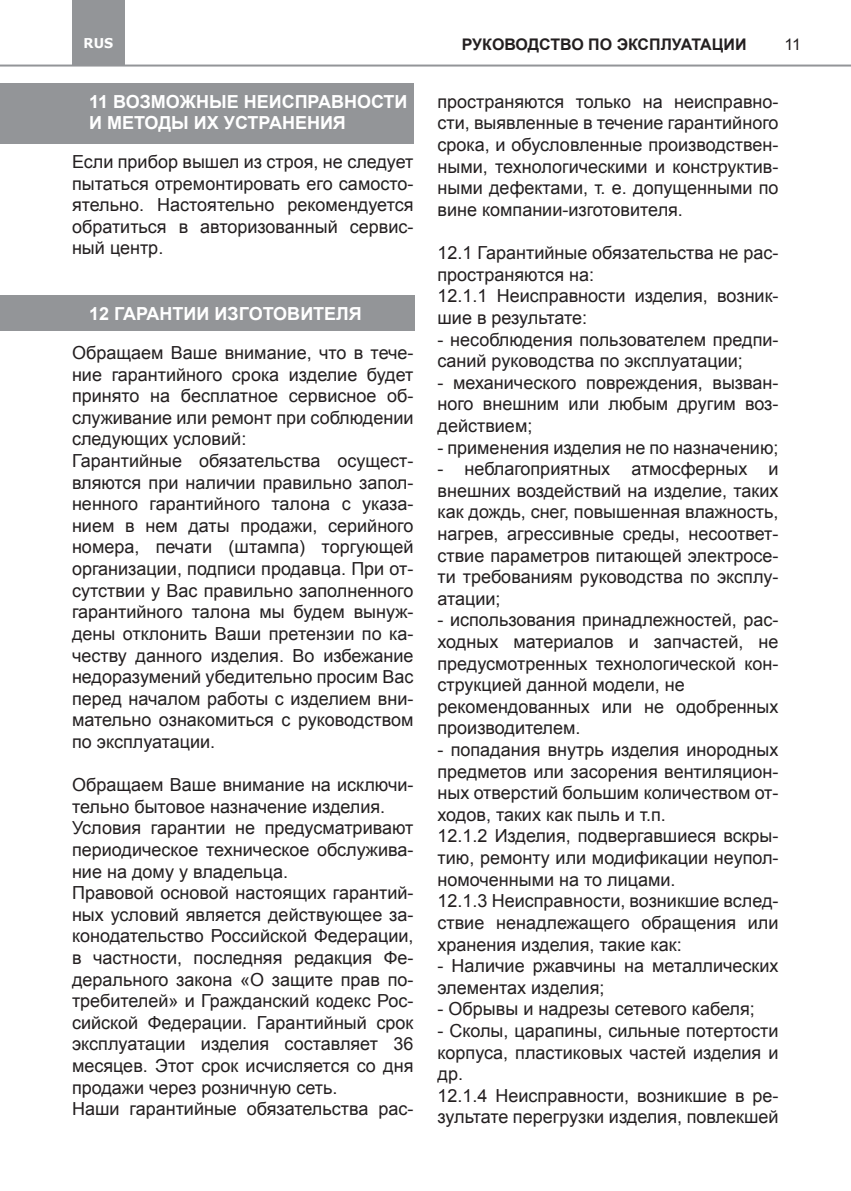
<style>
.page{position:relative;width:851px;height:1191px;background:#fff}
.page>*{position:absolute;margin:0;border:0;box-sizing:border-box;transform-origin:0 0}
.t1{font:18px/21.6px "Arial";color:#231f20}
.t2{font:700 18px/21.6px "Arial";color:#fff}
.t3{font:700 16px "Arial";color:#231f20}
.t4{font:16px "Arial";color:#231f20}
.t5{font:700 13.6px "Verdana";color:#fff;scale:.95 1}
</style>
<div class="page">
<div style="left:0;top:295px;width:414px;height:35px;background:#939598"></div>
<div style="left:1px;top:83px;width:413px;height:60px;background:#939598"></div>
<hr style="left:0;top:65px;width:850px;height:2px;background:#939598">
<div style="left:72px;top:0;width:53px;height:66px;background:#939598"></div>
<p class="t5" style="left:84px;top:34px;width:33px">RUS</p>
<p class="t3" style="left:461px;top:34px;width:286px">РУКОВОДСТВО ПО ЭКСПЛУАТАЦИИ</p>
<p class="t4" style="left:784px;top:34px;width:18px">11</p>
<p class="t2" style="left:89px;top:91px;width:320px">11 ВОЗМОЖНЫЕ НЕИСПРАВНОСТИ<br>И МЕТОДЫ ИХ УСТРАНЕНИЯ</p>
<p class="t1" style="left:72px;top:151px;width:343px;text-align:justify">Если прибор вышел из строя, не следует пытаться отремонтировать его самосто&shy;ятельно. Настоятельно рекомендуется обратиться в авторизованный сервис&shy;ный центр.</p>
<p class="t2" style="left:89px;top:304px;width:274px">12 ГАРАНТИИ ИЗГОТОВИТЕЛЯ</p>
<p class="t1" style="left:72px;top:342px;width:343px">Обращаем Ваше внимание, что в тече&shy;ние гарантийного срока изделие будет принято на бесплатное сервисное об&shy;служивание или ремонт при соблюдении следующих условий:<br>Гарантийные обязательства осущест&shy;вляются при наличии правильно запол&shy;ненного гарантийного талона с указа&shy;нием в нем даты продажи, серийного номера, печати (штампа) торгующей организации, подписи продавца. При от&shy;сутствии у Вас правильно заполненного гарантийного талона мы будем вынуж&shy;дены отклонить Ваши претензии по ка&shy;честву данного изделия. Во избежание недоразумений убедительно просим Вас перед началом работы с изделием вни&shy;мательно ознакомиться с руководством по эксплуатации.</p>
<p class="t1" style="left:72px;top:774px;width:343px">Обращаем Ваше внимание на исключи&shy;тельно бытовое назначение изделия.<br>Условия гарантии не предусматривают периодическое техническое обслужива&shy;ние на дому у владельца.<br>Правовой основой настоящих гарантий&shy;ных условий является действующее за&shy;конодательство Российской Федерации, в частности, последняя редакция Фе&shy;дерального закона «О защите прав по&shy;требителей» и Гражданский кодекс Рос&shy;сийской Федерации. Гарантийный срок эксплуатации изделия составляет 36 месяцев. Этот срок исчисляется со дня продажи через розничную сеть.<br>Наши гарантийные обязательства рас-</p>
<p class="t1" style="left:437px;top:91px;width:342px;text-align:justify">пространяются только на неисправно&shy;сти, выявленные в течение гарантийного срока, и обусловленные производствен&shy;ными, технологическими и конструктив&shy;ными дефектами, т. е. допущенными по вине компании-изготовителя.</p>
<p class="t1" style="left:437px;top:242px;width:342px">12.1 Гарантийные обязательства не рас&shy;пространяются на:<br>12.1.1 Неисправности изделия, возник&shy;шие в результате:</p>
<p class="t1" style="left:437px;top:328px;width:342px">- несоблюдения пользователем предпи&shy;саний руководства по эксплуатации;</p>
<p class="t1" style="left:437px;top:372px;width:342px;text-align:justify">- механического повреждения, вызван&shy;ного внешним или любым другим воз&shy;действием;</p>
<p class="t1" style="left:437px;top:436px;width:342px">- применения изделия не по назначению;</p>
<p class="t1" style="left:437px;top:458px;width:342px;text-align:justify">- неблагоприятных атмосферных и внешних воздействий на изделие, таких как дождь, снег, повышенная влажность, нагрев, агрессивные среды, несоответ&shy;ствие параметров питающей электросе&shy;ти требованиям руководства по эксплу&shy;атации;</p>
<p class="t1" style="left:437px;top:609px;width:342px">- использования принадлежностей, рас&shy;ходных материалов и запчастей, не предусмотренных технологической кон&shy;струкцией данной модели, не рекомендованных или не одобренных производителем.</p>
<p class="t1" style="left:437px;top:739px;width:342px">- попадания внутрь изделия инородных предметов или засорения вентиляцион&shy;ных отверстий большим количеством от&shy;ходов, таких как пыль и т.п.<br>12.1.2 Изделия, подвергавшиеся вскры&shy;тию, ремонту или модификации неупол&shy;номоченными на то лицами.<br>12.1.3 Неисправности, возникшие вслед&shy;ствие ненадлежащего обращения или хранения изделия, такие как:</p>
<p class="t1" style="left:437px;top:955px;width:342px">- Наличие ржавчины на металлических элементах изделия;</p>
<p class="t1" style="left:437px;top:998px;width:319px">- Обрывы и надрезы сетевого кабеля;</p>
<p class="t1" style="left:437px;top:1020px;width:342px">- Сколы, царапины, сильные потертости корпуса, пластиковых частей изделия и др.<br>12.1.4 Неисправности, возникшие в ре&shy;зультате перегрузки изделия, повлекшей</p>
</div>
